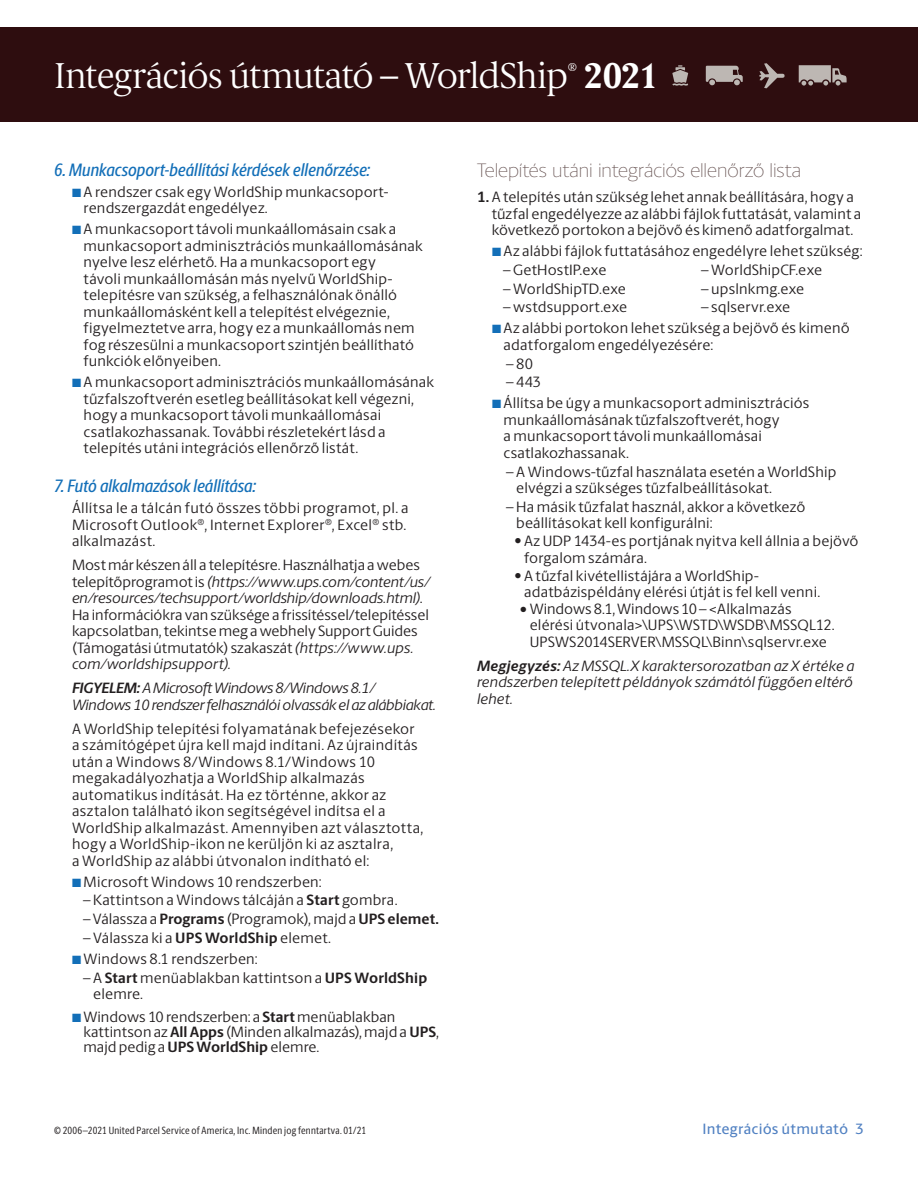
<style>
.page{position:relative;width:918px;height:1188px;background:#fff}
.page>*{position:absolute;margin:0;border:0;box-sizing:border-box;transform-origin:0 0}
.t1{font:200 36px "UPS Berlingske Serif Tx";letter-spacing:-.03em;color:#fff}
.Brown_heads{font:200 19.5px "UPS Berlingske Sans";letter-spacing:-.005em;color:#64504f}
._3-SubheadsC{font:italic 500 18px "UPS Berlingske Sans Cn";letter-spacing:.005em;color:#136fb8}
._2a__Body_bullet-ind{font:15px/16.5px "UPS Berlingske Sans";letter-spacing:.01em;color:#231f20}
._1__Body-indent{font:15px/16.5px "UPS Berlingske Sans";letter-spacing:.02em;color:#231f20}
._2b__Body_sub-bullet{font:15px/16.5px "UPS Berlingske Sans";letter-spacing:.01em;color:#231f20}
._1__Body-indent-2{font:15px/16.5px "UPS Berlingske Sans";letter-spacing:-.005em;color:#231f20}
._2a__Body_bullet{font:15px/16.5px "UPS Berlingske Sans";letter-spacing:.005em;color:#231f20}
._2c__Body_sub-sub-bu{font:15px/16.5px "UPS Berlingske Sans";letter-spacing:.01em;color:#231f20}
._2d__Body_sub-sub-su{font:15px/16.5px "UPS Berlingske Sans";letter-spacing:.005em;color:#231f20}
._1__Body-basic{font:italic 15px/16.5px "UPS Berlingske Sans";letter-spacing:.01em;color:#231f20;text-align:justify}
._1__Body-indent-3{font:italic 15px/16.5px "UPS Berlingske Sans";letter-spacing:-.015em;color:#231f20}
.t2{font:500 15px "UPS Berlingske Sans";letter-spacing:.01em;color:#5181c2}
.t3{font:10.5px "UPS Berlingske Sans Cn";letter-spacing:.02em;color:#231f20}
.s1{font-weight:700}
.s2{color:#136fb8}
.s3{font-style:italic}
</style>
<div class="page">
<div style="left:0;top:27px;width:918px;height:95px;background:#2e0d0f"></div>
<svg style="left:672px;top:65px;width:16px;height:21px"></svg>
<svg style="left:706px;top:66px;width:37px;height:20px"></svg>
<svg style="left:759px;top:63px;width:26px;height:25px"></svg>
<svg style="left:799px;top:65px;width:48px;height:21px"></svg>
<h1 class="t1" style="left:54px;top:50px;width:606px">Integrációs útmutató – WorldShip<sup>®</sup> <span class="s1">2021</span></h1>
<p class="_3-SubheadsC" style="left:54px;top:156px;width:318px">6. Munkacsoport-beállítási kérdések ellenőrzése:</p>
<p class="_2a__Body_bullet-ind" style="left:84px;top:183px;width:306px;text-indent:-12px"><span class="s2">■</span> A rendszer csak egy WorldShip munkacsoport&shy;rendszergazdát engedélyez.</p>
<p class="_2a__Body_bullet-ind" style="left:84px;top:220px;width:340px;text-indent:-12px"><span class="s2">■</span> A munkacsoport távoli munkaállomásain csak a munkacsoport adminisztrációs munkaállomásának nyelve lesz elérhető. Ha a munkacsoport egy<br>távoli munkaállomásán más nyelvű WorldShip&shy;telepítésre van szükség, a felhasználónak önálló munkaállomásként kell a telepítést elvégeznie, figyelmeztetve arra, hogy ez a munkaállomás nem fog részesülni a munkacsoport szintjén beállítható funkciók előnyeiben.</p>
<p class="_2a__Body_bullet-ind" style="left:84px;top:373px;width:352px;text-indent:-12px"><span class="s2">■</span> A munkacsoport adminisztrációs munkaállomásának tűzfalszoftverén esetleg beállításokat kell végezni, hogy a munkacsoport távoli munkaállomásai csatlakozhassanak. További részletekért lásd a telepítés utáni integrációs ellenőrző listát.</p>
<p class="_3-SubheadsC" style="left:54px;top:473px;width:203px">7. Futó alkalmazások leállítása:</p>
<p class="_1__Body-indent" style="left:72px;top:499px;width:338px">Állítsa le a tálcán futó összes többi programot, pl. a<br>Microsoft Outlook<sup>®</sup>, Internet Explorer<sup>®</sup>, Excel<sup>®</sup> stb. alkalmazást.</p>
<p class="_1__Body-indent-2" style="left:72px;top:556px;width:360px">Most már készen áll a telepítésre. Használhatja a webes telepítőprogramot is <span class="s3">(https://www.ups.com/content/us/ en/resources/techsupport/worldship/downloads.html)</span>.<br>Ha információkra van szüksége a frissítéssel/telepítéssel kapcsolatban, tekintse meg a webhely Support Guides (Támogatási útmutatók) szakaszát <span class="s3">(https://www.ups. com/worldshipsupport).</span></p>
<p class="_1__Body-indent-3" style="left:72px;top:679px;width:365px"><span class="s1">FIGYELEM:</span> A Microsoft Windows 8/Windows 8.1/<br>Windows 10 rendszer felhasználói olvassák el az alábbiakat.</p>
<p class="_1__Body-indent" style="left:72px;top:720px;width:353px">A WorldShip telepítési folyamatának befejezésekor a számítógépet újra kell majd indítani. Az újraindítás után a Windows 8/Windows 8.1/Windows 10 megakadályozhatja a WorldShip alkalmazás automatikus indítását. Ha ez történne, akkor az asztalon található ikon segítségével indítsa el a WorldShip alkalmazást. Amennyiben azt választotta, hogy a WorldShip-ikon ne kerüljön ki az asztalra,<br>a WorldShip az alábbi útvonalon indítható el:</p>
<p class="_2a__Body_bullet-ind" style="left:72px;top:873px;width:251px"><span class="s2">■</span> Microsoft Windows 10 rendszerben:</p>
<p class="_2b__Body_sub-bullet" style="left:83px;top:891px;width:316px">– Kattintson a Windows tálcáján a <span class="s1">Start</span> gombra.</p>
<p class="_2b__Body_sub-bullet" style="left:83px;top:910px;width:357px">– Válassza a <span class="s1">Programs</span> (Programok), majd a <span class="s1">UPS elemet.</span></p>
<p class="_2b__Body_sub-bullet" style="left:83px;top:929px;width:249px">– Válassza ki a <span class="s1">UPS WorldShip</span> elemet.</p>
<p class="_2a__Body_bullet-ind" style="left:72px;top:950px;width:187px"><span class="s2">■</span> Windows 8.1 rendszerben:</p>
<p class="_2b__Body_sub-bullet" style="left:93px;top:969px;width:336px;text-indent:-10px">– A <span class="s1">Start</span> menüablakban kattintson a <span class="s1">UPS WorldShip </span>elemre.</p>
<p class="_2a__Body_bullet-ind" style="left:83px;top:1008px;width:357px;line-height:15px;text-indent:-11px"><span class="s2">■</span> Windows 10 rendszerben: a <span class="s1">Start</span> menüablakban kattintson az <span class="s1">All Apps</span> (Minden alkalmazás), majd a <span class="s1">UPS</span>, majd pedig a <span class="s1">UPS WorldShip</span> elemre.</p>
<p class="Brown_heads" style="left:477px;top:159px;width:326px">Telepítés utáni integrációs ellenőrző lista</p>
<p class="_2a__Body_bullet" style="left:492px;top:188px;width:371px;text-indent:-15px"><span class="s1">1.</span> A telepítés után szükség lehet annak beállítására, hogy a tűzfal engedélyezze az alábbi fájlok futtatását, valamint a következő portokon a bejövő és kimenő adatforgalmat.</p>
<p class="_2a__Body_bullet-ind" style="left:492px;top:242px;width:372px"><span class="s2">■</span> Az alábbi fájlok futtatásához engedélyre lehet szükség:</p>
<p class="_2b__Body_sub-bullet" style="left:503px;top:261px;width:105px">– GetHostIP.exe</p>
<p class="_2b__Body_sub-bullet" style="left:503px;top:280px;width:124px">– WorldShipTD.exe</p>
<p class="_2b__Body_sub-bullet" style="left:503px;top:298px;width:125px">– wstdsupport.exe</p>
<p class="_2b__Body_sub-bullet" style="left:701px;top:261px;width:122px">– WorldShipCF.exe</p>
<p class="_2b__Body_sub-bullet" style="left:701px;top:280px;width:104px">– upslnkmg.exe</p>
<p class="_2b__Body_sub-bullet" style="left:701px;top:298px;width:91px">– sqlservr.exe</p>
<p class="_2a__Body_bullet-ind" style="left:504px;top:319px;width:348px;text-indent:-12px"><span class="s2">■</span> Az alábbi portokon lehet szükség a bejövő és kimenő adatforgalom engedélyezésére:</p>
<p class="_2b__Body_sub-bullet" style="left:506px;top:355px;width:28px">– 80</p>
<p class="_2b__Body_sub-bullet" style="left:506px;top:373px;width:36px">– 443</p>
<p class="_2a__Body_bullet-ind" style="left:504px;top:394px;width:307px;text-indent:-12px"><span class="s2">■</span> Állítsa be úgy a munkacsoport adminisztrációs munkaállomásának tűzfalszoftverét, hogy<br>a munkacsoport távoli munkaállomásai csatlakozhassanak.</p>
<p class="_2b__Body_sub-bullet" style="left:516px;top:463px;width:322px;text-indent:-10px">– A Windows-tűzfal használata esetén a WorldShip elvégzi a szükséges tűzfalbeállításokat.</p>
<p class="_2b__Body_sub-bullet" style="left:516px;top:498px;width:291px;text-indent:-10px">– Ha másik tűzfalat használ, akkor a következő beállításokat kell konfigurálni:</p>
<p class="_2c__Body_sub-sub-bu" style="left:524px;top:532px;width:336px;text-indent:-10px">• Az UDP 1434-es portjának nyitva kell állnia a bejövő forgalom számára.</p>
<p class="_2c__Body_sub-sub-bu" style="left:524px;top:567px;width:298px;text-indent:-10px">• A tűzfal kivétellistájára a WorldShip&shy;adatbázispéldány elérési útját is fel kell venni.</p>
<p class="_2d__Body_sub-sub-su" style="left:530px;top:600px;width:306px;text-indent:-9px">● Windows 8.1, Windows 10 – &lt;Alkalmazás elérési útvonala&gt;\UPS\WSTD\WSDB\MSSQL12.<br>UPSWS2014SERVER\MSSQL\Binn\sqlservr.exe</p>
<p class="_1__Body-basic" style="left:477px;top:657px;width:379px"><span class="s1">Megjegyzés:</span> Az MSSQL.X karaktersorozatban az X értéke a rendszerben telepített példányok számától függően eltérő lehet.</p>
<p class="t3" style="left:54px;top:1123px;width:314px">© 2006–2021 United Parcel Service of America, Inc. Minden jog fenntartva. 01/21</p>
<p class="t2" style="left:703px;top:1117px;width:163px">Integrációs útmutató 3</p>
</div>
